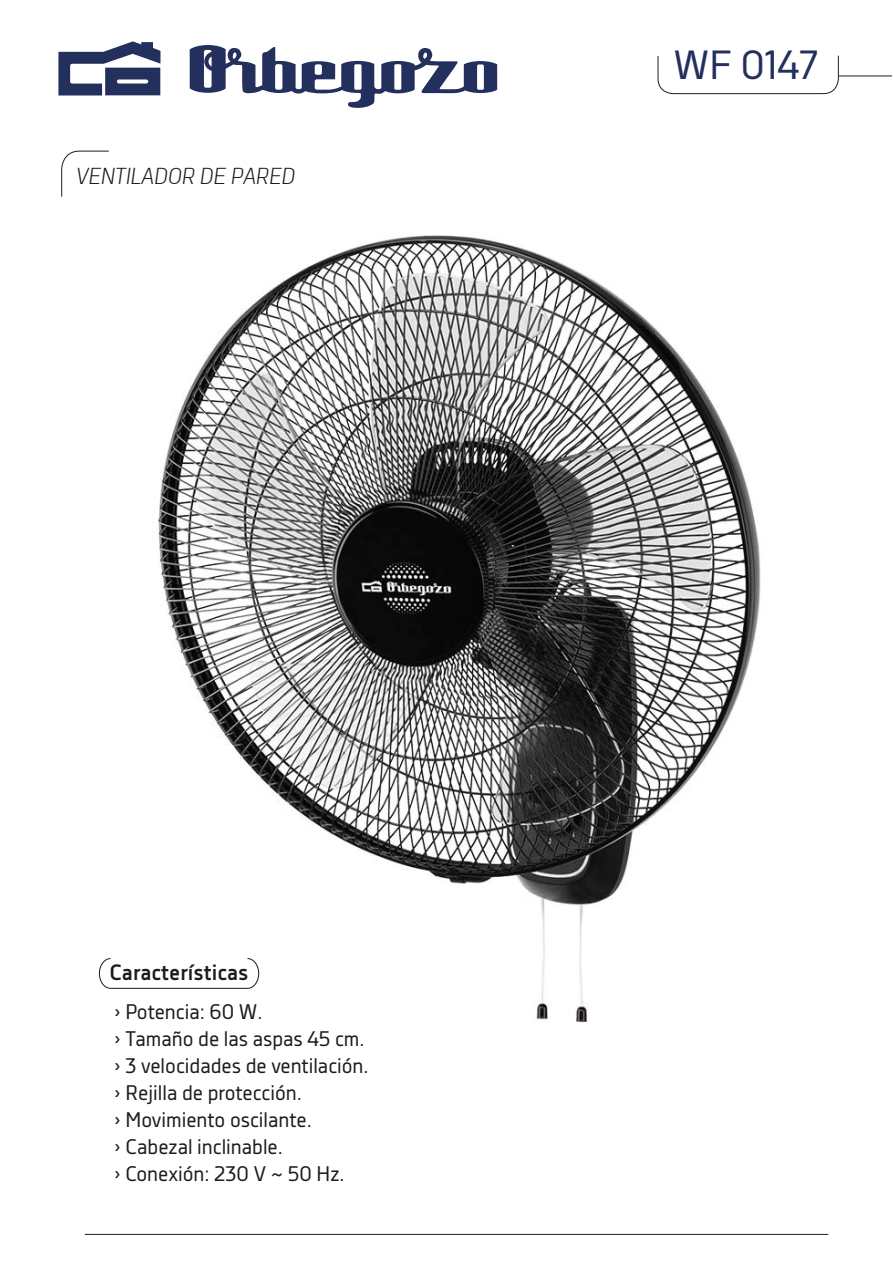
<style>
.page{position:relative;width:893px;height:1263px;background:#fff}
.page>*{position:absolute;margin:0;border:0;box-sizing:border-box;transform-origin:0 0}
.t1{font:40.5px "Decima Nova";color:#232f5c}
.t2{font:italic 300 22.5px "Decima Nova";color:#1d1d1b}
.t3{font:700 22.05px "Decima Nova";color:#1d1d1b}
.t4{font:21px/27px "Decima Nova";color:#1d1d1b}
</style>
<div class="page">
<img style="left:158px;top:235px;width:603px;height:788px">
<hr style="left:85px;top:1234px;width:743px;height:1px;background:#1d1d1b">
<hr style="left:839px;top:76px;width:53px;height:1px;background:#1d1d1b">
<svg style="left:657px;top:55px;width:182px;height:39px"></svg>
<svg style="left:61px;top:150px;width:48px;height:47px"></svg>
<svg style="left:58px;top:41px;width:439px;height:67px"></svg>
<svg style="left:98px;top:957px;width:162px;height:32px"></svg>
<p class="t2" style="left:76px;top:163px;width:221px">VENTILADOR DE PARED</p>
<h1 class="t1" style="left:673px;top:41px;width:146px">WF 0147</h1>
<p class="t3" style="left:110px;top:960px;width:140px">Características</p>
<p class="t4" style="left:114px;top:998px;width:256px">› Potencia: 60 W.<br>› Tamaño de las aspas 45 cm. › 3 velocidades de ventilación. › Rejilla de protección.<br>› Movimiento oscilante.<br>› Cabezal inclinable.<br>› Conexión: 230 V ~ 50 Hz.</p>
</div>
